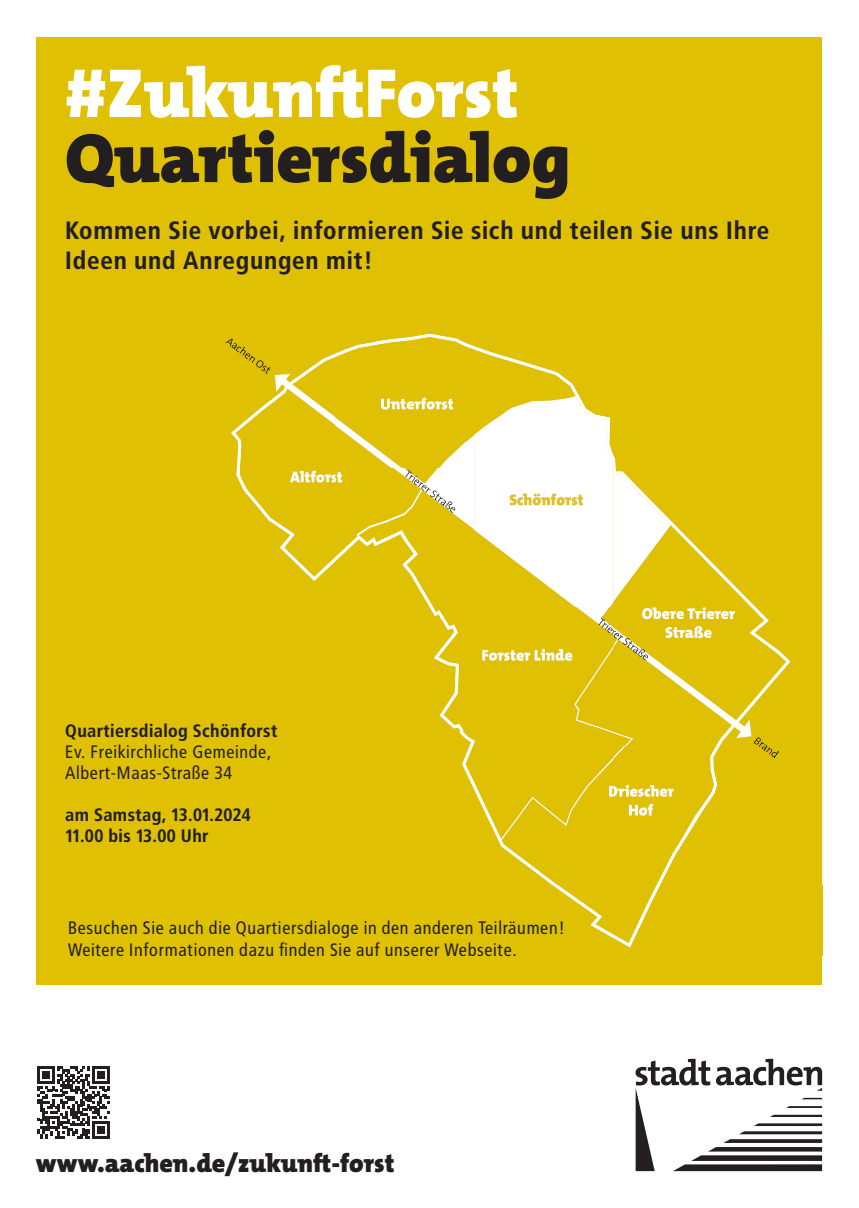
<style>
.page{position:relative;width:859px;height:1208px;background:#fff}
.page>*{position:absolute;margin:0;border:0;box-sizing:border-box;transform-origin:0 0}
.t1{font:900 70px "The Mix Os F";color:#231f20}
.t2{font:900 70px "The Mix Os F";color:#fff}
.t3{font:900 25.9px "The Mix Os F";color:#231f20}
.t4{font:700 25px/30px "Transit Pro";letter-spacing:.01em;color:#231f20}
.t5{font:18px/21px "Transit Pro";color:#231f20}
.t6{font:700 18px/21px "Transit Pro";color:#231f20}
</style>
<div class="page">
<div style="left:37px;top:37px;width:785px;height:947px;background:#e0c003"></div>
<svg style="left:635px;top:1058px;width:187px;height:113px"></svg>
<img style="left:225px;top:329px;width:598px;height:626px">
<img style="left:310px;top:334px;width:233px;height:34px">
<img style="left:268px;top:367px;width:48px;height:35px">
<img style="left:532px;top:367px;width:50px;height:35px">
<img style="left:231px;top:402px;width:43px;height:34px">
<img style="left:579px;top:402px;width:31px;height:34px">
<img style="left:234px;top:436px;width:32px;height:81px">
<img style="left:606px;top:436px;width:45px;height:68px">
<img style="left:650px;top:500px;width:36px;height:40px">
<img style="left:266px;top:512px;width:35px;height:56px">
<img style="left:336px;top:530px;width:82px;height:42px">
<img style="left:685px;top:536px;width:36px;height:40px">
<img style="left:301px;top:556px;width:35px;height:25px">
<img style="left:720px;top:571px;width:36px;height:66px">
<img style="left:409px;top:572px;width:32px;height:90px">
<img style="left:441px;top:612px;width:35px;height:181px">
<img style="left:755px;top:607px;width:35px;height:95px">
<img style="left:720px;top:697px;width:36px;height:47px">
<img style="left:685px;top:738px;width:36px;height:100px">
<img style="left:476px;top:785px;width:35px;height:68px">
<img style="left:650px;top:832px;width:36px;height:72px">
<img style="left:511px;top:849px;width:70px;height:56px">
<img style="left:580px;top:897px;width:71px;height:50px">
<svg style="left:38px;top:1066px;width:71px;height:72px"></svg>
<svg style="left:280px;top:942px;width:7px;height:13px"></svg>
<h1 class="t2" style="left:65px;top:48px;width:455px">#ZukunftForst</h1>
<h1 class="t1" style="left:65px;top:113px;width:507px">Quartiersdialog</h1>
<h3 class="t4" style="left:65px;top:216px;width:706px">Kommen Sie vorbei, informieren Sie sich und teilen Sie uns Ihre<br>Ideen und Anregungen mit!</h3>
<p class="t6" style="left:65px;top:720px;width:214px">Quartiersdialog Schönforst</p>
<p class="t5" style="left:65px;top:741px;width:208px">Ev. Freikirchliche Gemeinde,<br>Albert-Maas-Straße 34</p>
<p class="t6" style="left:65px;top:804px;width:187px">am Samstag, 13.01.2024<br>11.00 bis 13.00 Uhr</p>
<p class="t5" style="left:68px;top:917px;width:499px;line-height:21.6px">Besuchen Sie auch die Quartiersdialoge in den anderen Teilräumen!<br>Weitere Informationen dazu nden Sie auf unserer Webseite.</p>
<h2 class="t3" style="left:36px;top:1146px;width:360px">www.aachen.de/zukunft-forst</h2>
</div>
